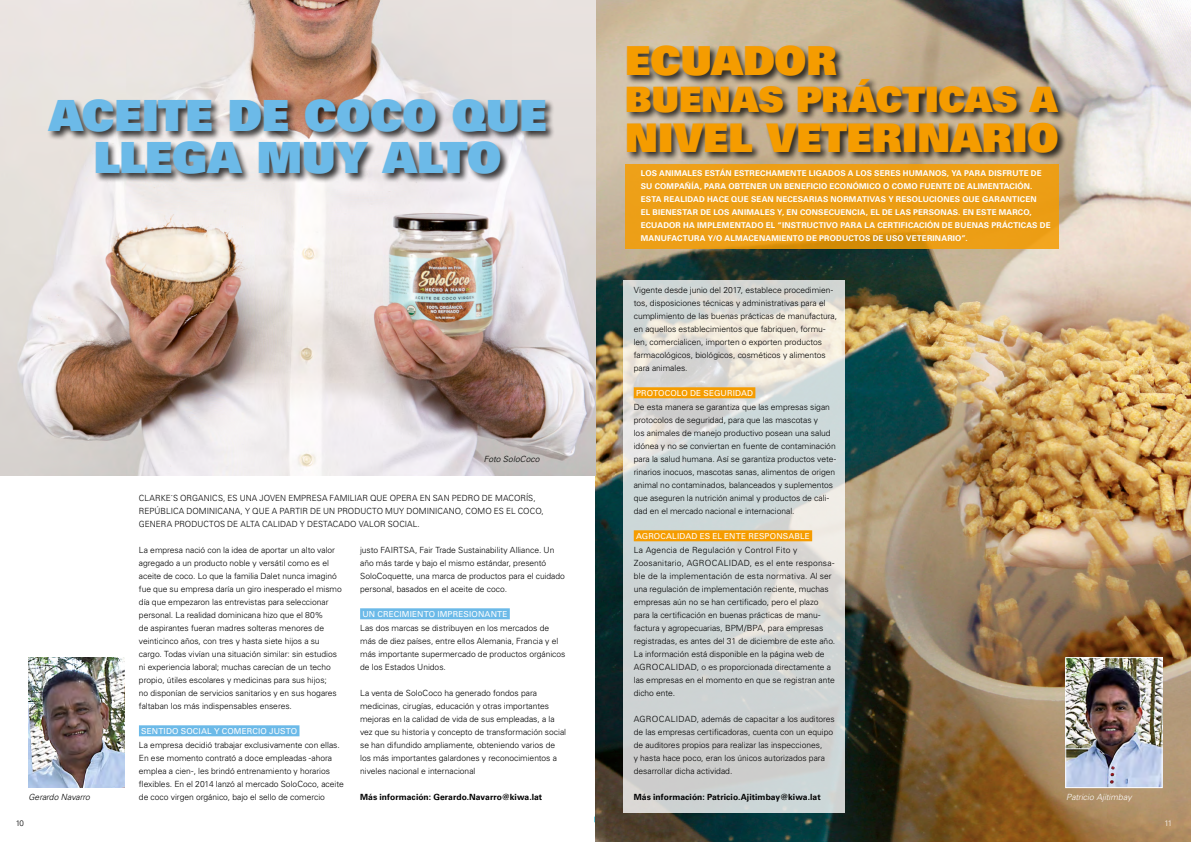
<style>
.page{position:relative;width:1191px;height:842px;background:#fff}
.page>*{position:absolute;margin:0;border:0;box-sizing:border-box;transform-origin:0 0}
.t1{font:43px/42px "Univers LT Std X Black";letter-spacing:-.005em;color:#6cbae8;text-align:center}
.t2{font:40px "Univers LT Std X Black";color:#f59c00}
.t3{font:39.5px "Univers LT Std X Black";color:#f59c00}
.t4{font:35px "Univers LT Std X Black";letter-spacing:-.005em;color:#f59c00}
.t5{font:300 8.5px/13px "Univers LT Std";color:#000}
.t6{font:700 8.5px "Univers LT Std";letter-spacing:.01em;color:#000}
.t7{font:italic 300 8.5px "Univers LT Std";letter-spacing:.005em;color:#000}
.t8{font:italic 300 8.5px "Univers LT Std";letter-spacing:.005em;color:#fff}
.t9{font:8.2px "Univers LT Std";letter-spacing:.015em;color:#fff}
.t10{font:700 8px/13px "Univers LT Std";letter-spacing:.02em;color:#fff}
.t11{font:300 8px "Univers LT Std";color:#000}
.t12{font:300 8px "Univers LT Std";color:#fff}
</style>
<div class="page">
<img style="left:595px;top:0;width:596px;height:842px">
<img style="left:0;top:0;width:595px;height:475px">
<svg style="left:624px;top:280px;width:221px;height:533px;background:#d4d8d6"></svg>
<div style="left:625px;top:164px;width:434px;height:85px;background:#ed9f16"></div>
<div style="left:47px;top:98px;width:508px;height:85px;background:#000;opacity:.75"></div>
<div style="left:139px;top:725px;width:160px;height:11px;background:#6cbae8"></div>
<div style="left:360px;top:608px;width:150px;height:11px;background:#6cbae8"></div>
<div style="left:625px;top:45px;width:442px;height:117px;background:#000;opacity:.75"></div>
<div style="left:634px;top:387px;width:121px;height:11px;background:#f59c00"></div>
<div style="left:634px;top:530px;width:178px;height:11px;background:#f59c00"></div>
<img style="left:1067px;top:659px;width:93px;height:127px">
<div style="left:1065px;top:657px;width:97px;height:131px;border:1px solid #fff"></div>
<img style="left:28px;top:657px;width:97px;height:130px">
<h1 class="t1" style="left:49px;top:94px;width:499px">ACEITE DE COCO QUE<br>LLEGA MUY ALTO</h1>
<h2 class="t2" style="left:625px;top:35px;width:213px">ECUADOR</h2>
<h3 class="t4" style="left:625px;top:76px;width:434px">BUENAS PRÁCTICAS A</h3>
<h3 class="t3" style="left:625px;top:111px;width:435px">NIVEL VETERINARIO</h3>
<p class="t10" style="left:641px;top:167px;width:411px">LOS ANIMALES ESTÁN ESTRECHAMENTE LIGADOS A LOS SERES HUMANOS, YA PARA DISFRUTE DE SU COMPAÑÍA, PARA OBTENER UN BENEFICIO ECONÓMICO O COMO FUENTE DE ALIMENTACIÓN.<br>ESTA REALIDAD HACE QUE SEAN NECESARIAS NORMATIVAS Y RESOLUCIONES QUE GARANTICEN<br>EL BIENESTAR DE LOS ANIMALES Y, EN CONSECUENCIA, EL DE LAS PERSONAS. EN ESTE MARCO, ECUADOR HA IMPLEMENTADO EL “INSTRUCTIVO PARA LA CERTIFICACIÓN DE BUENAS PRÁCTICAS DE MANUFACTURA Y/O ALMACENAMIENTO DE PRODUCTOS DE USO VETERINARIO”.</p>
<p class="t5" style="left:634px;top:284px;width:205px">Vigente desde junio del 2017, establece procedimien&shy;tos, disposiciones técnicas y administrativas para el cumplimiento de las buenas prácticas de manufactura, en aquellos establecimientos que fabriquen, formu&shy;len, comercialicen, importen o exporten productos farmacológicos, biológicos, cosméticos y alimentos para animales.</p>
<p class="t9" style="left:636px;top:388px;width:119px">PROTOCOLO DE SEGURIDAD</p>
<p class="t5" style="left:634px;top:401px;width:204px">De esta manera se garantiza que las empresas sigan protocolos de seguridad, para que las mascotas y<br>los animales de manejo productivo posean una salud idónea y no se conviertan en fuente de contaminación para la salud humana. Así se garantiza productos vete&shy;rinarios inocuos, mascotas sanas, alimentos de origen animal no contaminados, balanceados y suplementos que aseguren la nutrición animal y productos de cali&shy;dad en el mercado nacional e internacional.</p>
<p class="t9" style="left:636px;top:531px;width:175px">AGROCALIDAD ES EL ENTE RESPONSABLE</p>
<p class="t5" style="left:634px;top:544px;width:203px">La Agencia de Regulación y Control Fito y Zoosanitario, AGROCALIDAD, es el ente responsa&shy;ble de la implementación de esta normativa. Al ser una regulación de implementación reciente, muchas empresas aún no se han certificado, pero el plazo para la certificación en buenas prácticas de manu&shy;factura y agropecuarias, BPM/BPA, para empresas registradas, es antes del 31 de diciembre de este año.<br>La información está disponible en la página web de AGROCALIDAD, o es proporcionada directamente a las empresas en el momento en que se registran ante dicho ente.</p>
<p class="t5" style="left:634px;top:712px;width:202px">AGROCALIDAD, además de capacitar a los auditores de las empresas certificadoras, cuenta con un equipo de auditores propios para realizar las inspecciones,<br>y hasta hace poco, eran los únicos autorizados para desarrollar dicha actividad.</p>
<p class="t7" style="left:484px;top:454px;width:57px">Foto SoloCoco</p>
<p class="t5" style="left:139px;top:492px;width:406px">CLARKE´S ORGANICS, ES UNA JOVEN EMPRESA FAMILIAR QUE OPERA EN SAN PEDRO DE MACORÍS,<br>REPÚBLICA DOMINICANA, Y QUE A PARTIR DE UN PRODUCTO MUY DOMINICANO, COMO ES EL COCO,<br>GENERA PRODUCTOS DE ALTA CALIDAD Y DESTACADO VALOR SOCIAL.</p>
<p class="t5" style="left:139px;top:544px;width:204px">La empresa nació con la idea de aportar un alto valor agregado a un producto noble y versátil como es el aceite de coco. Lo que la familia Dalet nunca imaginó fue que su empresa daría un giro inesperado el mismo día que empezaron las entrevistas para seleccionar personal. La realidad dominicana hizo que el 80%<br>de aspirantes fueran madres solteras menores de veinticinco años, con tres y hasta siete hijos a su cargo. Todas vivían una situación similar: sin estudios ni experiencia laboral; muchas carecían de un techo propio, útiles escolares y medicinas para sus hijos;<br>no disponían de servicios sanitarios y en sus hogares faltaban los más indispensables enseres.</p>
<p class="t9" style="left:141px;top:726px;width:157px">SENTIDO SOCIAL Y COMERCIO JUSTO</p>
<p class="t5" style="left:139px;top:739px;width:206px">La empresa decidió trabajar exclusivamente con ellas.<br>En ese momento contrató a doce empleadas -ahora emplea a cien-, les brindó entrenamiento y horarios flexibles. En el 2014 lanzó al mercado SoloCoco, aceite de coco virgen orgánico, bajo el sello de comercio</p>
<p class="t5" style="left:360px;top:544px;width:206px">justo FAIRTSA, Fair Trade Sustainability Alliance. Un año más tarde y bajo el mismo estándar, presentó SoloCoquette, una marca de productos para el cuidado personal, basados en el aceite de coco.</p>
<p class="t9" style="left:362px;top:609px;width:147px">UN CRECIMIENTO IMPRESIONANTE</p>
<p class="t5" style="left:360px;top:622px;width:207px">Las dos marcas se distribuyen en los mercados de más de diez países, entre ellos Alemania, Francia y el más importante supermercado de productos orgánicos de los Estados Unidos.</p>
<p class="t5" style="left:360px;top:687px;width:207px">La venta de SoloCoco ha generado fondos para medicinas, cirugías, educación y otras importantes mejoras en la calidad de vida de sus empleadas, a la vez que su historia y concepto de transformación social se han difundido ampliamente, obteniendo varios de los más importantes galardones y reconocimientos a niveles nacional e internacional</p>
<p class="t6" style="left:360px;top:792px;width:184px">Más información: Gerardo.Navarro@kiwa.lat</p>
<p class="t7" style="left:28px;top:792px;width:63px">Gerardo Navarro</p>
<p class="t6" style="left:634px;top:792px;width:188px">Más información: Patricio.Ajitimbay@kiwa.lat</p>
<p class="t8" style="left:1066px;top:792px;width:67px">Patricio Ajitimbay</p>
<p class="t11" style="left:16px;top:818px;width:10px">10</p>
<p class="t12" style="left:1164px;top:818px;width:9px">11</p>
</div>
